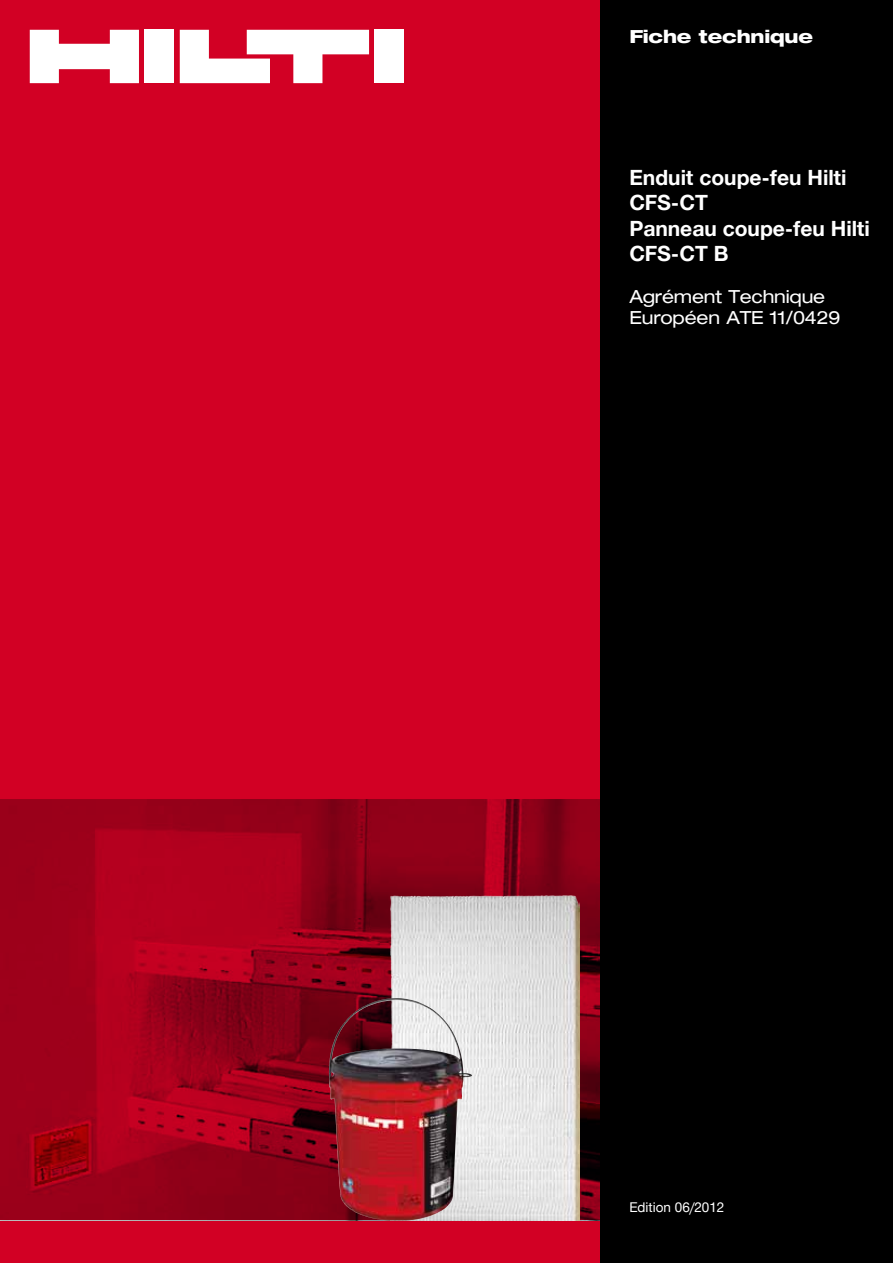
<style>
.page{position:relative;width:893px;height:1263px;background:#fff}
.page>*{position:absolute;margin:0;border:0;box-sizing:border-box;transform-origin:0 0}
.t1{font:700 21px/25.2px "Hilti";color:#fff}
.t2{font:expanded 18px/21px "Hilti";letter-spacing:-.01em;color:#fff}
.t3{font:800 expanded 18px "Hilti";letter-spacing:-.01em;color:#fff}
.t4{font:13.5px "Hilti";color:#fff}
</style>
<div class="page">
<div style="left:600px;top:0;width:293px;height:1263px;background:#000"></div>
<div style="left:0;top:0;width:600px;height:1263px;background:#d20024"></div>
<div style="left:145px;top:30px;width:29px;height:53px;background:#fff"></div>
<div style="left:375px;top:30px;width:29px;height:53px;background:#fff"></div>
<svg style="left:30px;top:30px;width:109px;height:53px"></svg>
<svg style="left:180px;top:30px;width:189px;height:53px"></svg>
<svg style="left:0;top:799px;width:600px;height:421px;background:#980019"></svg>
<img style="left:390px;top:895px;width:189px;height:325px">
<img style="left:329px;top:998px;width:143px;height:222px">
<p class="t3" style="left:629px;top:26px;width:185px">Fiche technique</p>
<p class="t1" style="left:629px;top:165px;width:242px">Enduit coupe-feu Hilti<br>CFS-CT<br>Panneau coupe-feu Hilti<br>CFS-CT B</p>
<p class="t2" style="left:629px;top:286px;width:213px">Agrément Technique<br>Européen ATE 11/0429</p>
<p class="t4" style="left:629px;top:1199px;width:97px">Edition 06/2012</p>
</div>
